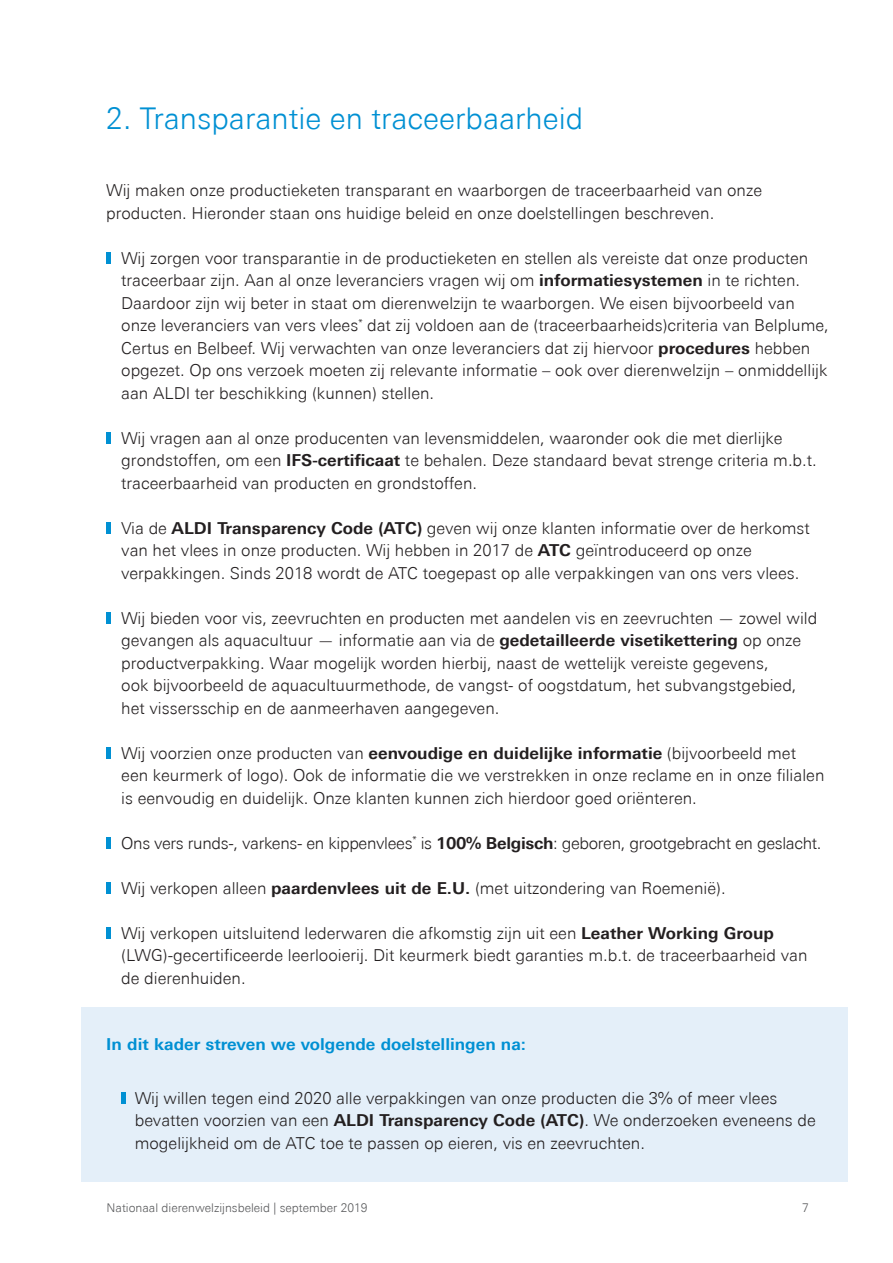
<style>
.page{position:relative;width:893px;height:1263px;background:#fff}
.page>*{position:absolute;margin:0;border:0;box-sizing:border-box;transform-origin:0 0}
.t1{font:300 30px "Univers Next Pro";color:#0090d3}
.t2{font:300 16.5px/22.5px "Univers Next Pro";color:#231f20}
.t3{font:300 16.5px "Univers Next Pro";letter-spacing:-.02em;color:#231f20}
.t4{font:700 16.5px "Univers Next Pro";color:#0090d3}
.t5{font:300 12px "Univers Next Pro";color:#57585a}
.s1{font-weight:700}
</style>
<div class="page">
<div style="left:82px;top:1008px;width:766px;height:174px;background:#e4eff9"></div>
<div style="left:106px;top:252px;width:5px;height:12px;background:#0090d3"></div>
<div style="left:106px;top:432px;width:5px;height:12px;background:#0090d3"></div>
<div style="left:106px;top:522px;width:5px;height:12px;background:#0090d3"></div>
<div style="left:106px;top:612px;width:5px;height:12px;background:#0090d3"></div>
<div style="left:106px;top:747px;width:5px;height:12px;background:#0090d3"></div>
<div style="left:106px;top:837px;width:5px;height:12px;background:#0090d3"></div>
<div style="left:106px;top:882px;width:5px;height:12px;background:#0090d3"></div>
<div style="left:106px;top:927px;width:5px;height:12px;background:#0090d3"></div>
<div style="left:121px;top:1092px;width:5px;height:12px;background:#0090d3"></div>
<p class="t1" style="left:106px;top:101px;width:478px">2. Transparantie en traceerbaarheid</p>
<p class="t2" style="left:106px;top:179px;width:657px">Wij maken onze productieketen transparant en waarborgen de traceerbaarheid van onze producten. Hieronder staan ons huidige beleid en onze doelstellingen beschreven.</p>
<p class="t2" style="left:121px;top:246px;width:709px">Wij zorgen voor transparantie in de productieketen en stellen als vereiste dat onze producten traceerbaar zijn. Aan al onze leveranciers vragen wij om <span class="s1">informatiesystemen</span> in te richten.<br>Daardoor zijn wij beter in staat om dierenwelzijn te waarborgen. We eisen bijvoorbeeld van onze leveranciers van vers vlees<sup>*</sup> dat zij voldoen aan de (traceerbaarheids)criteria van Belplume, Certus en Belbeef. Wij verwachten van onze leveranciers dat zij hiervoor <span class="s1">procedures</span> hebben opgezet. Op ons verzoek moeten zij relevante informatie – ook over dierenwelzijn – onmiddellijk aan ALDI ter beschikking (kunnen) stellen.</p>
<p class="t2" style="left:121px;top:426px;width:697px">Wij vragen aan al onze producenten van levensmiddelen, waaronder ook die met dierlijke grondstoffen, om een <span class="s1">IFS-certificaat</span> te behalen. Deze standaard bevat strenge criteria m.b.t. traceerbaarheid van producten en grondstoffen.</p>
<p class="t2" style="left:121px;top:516px;width:690px">Via de <span class="s1">ALDI Transparency Code (ATC)</span> geven wij onze klanten informatie over de herkomst van het vlees in onze producten. Wij hebben in 2017 de <span class="s1">ATC</span> geïntroduceerd op onze verpakkingen. Sinds 2018 wordt de ATC toegepast op alle verpakkingen van ons vers vlees.</p>
<p class="t2" style="left:121px;top:606px;width:698px">Wij bieden voor vis, zeevruchten en producten met aandelen vis en zeevruchten — zowel wild gevangen als aquacultuur — informatie aan via de <span class="s1">gedetailleerde visetikettering</span> op onze productverpakking. Waar mogelijk worden hierbij, naast de wettelijk vereiste gegevens,<br>ook bijvoorbeeld de aquacultuurmethode, de vangst- of oogstdatum, het subvangstgebied, het vissersschip en de aanmeerhaven aangegeven.</p>
<p class="t2" style="left:121px;top:741px;width:705px">Wij voorzien onze producten van <span class="s1">eenvoudige en duidelijke informatie</span> (bijvoorbeeld met een keurmerk of logo). Ook de informatie die we verstrekken in onze reclame en in onze filialen is eenvoudig en duidelijk. Onze klanten kunnen zich hierdoor goed oriënteren.</p>
<p class="t3" style="left:121px;top:833px;width:702px">Ons vers runds-, varkens- en kippenvlees<sup>*</sup> is <span class="s1">100% Belgisch</span>: geboren, grootgebracht en geslacht.</p>
<p class="t2" style="left:121px;top:876px;width:606px">Wij verkopen alleen <span class="s1">paardenvlees uit de E.U.</span> (met uitzondering van Roemenië).</p>
<p class="t2" style="left:121px;top:921px;width:688px">Wij verkopen uitsluitend lederwaren die afkomstig zijn uit een <span class="s1">Leather Working Group </span>(LWG)-gecertificeerde leerlooierij. Dit keurmerk biedt garanties m.b.t. de traceerbaarheid van de dierenhuiden.</p>
<p class="t4" style="left:106px;top:1034px;width:421px">In dit kader streven we volgende doelstellingen na:</p>
<p class="t2" style="left:135px;top:1086px;width:682px">Wij willen tegen eind 2020 alle verpakkingen van onze producten die 3% of meer vlees bevatten voorzien van een <span class="s1">ALDI Transparency Code (ATC)</span>. We onderzoeken eveneens de mogelijkheid om de ATC toe te passen op eieren, vis en zeevruchten.</p>
<p class="t5" style="left:107px;top:1201px;width:263px">Nationaal dierenwelzijnsbeleid | september 2019</p>
<p class="t5" style="left:802px;top:1201px;width:8px">7</p>
</div>
